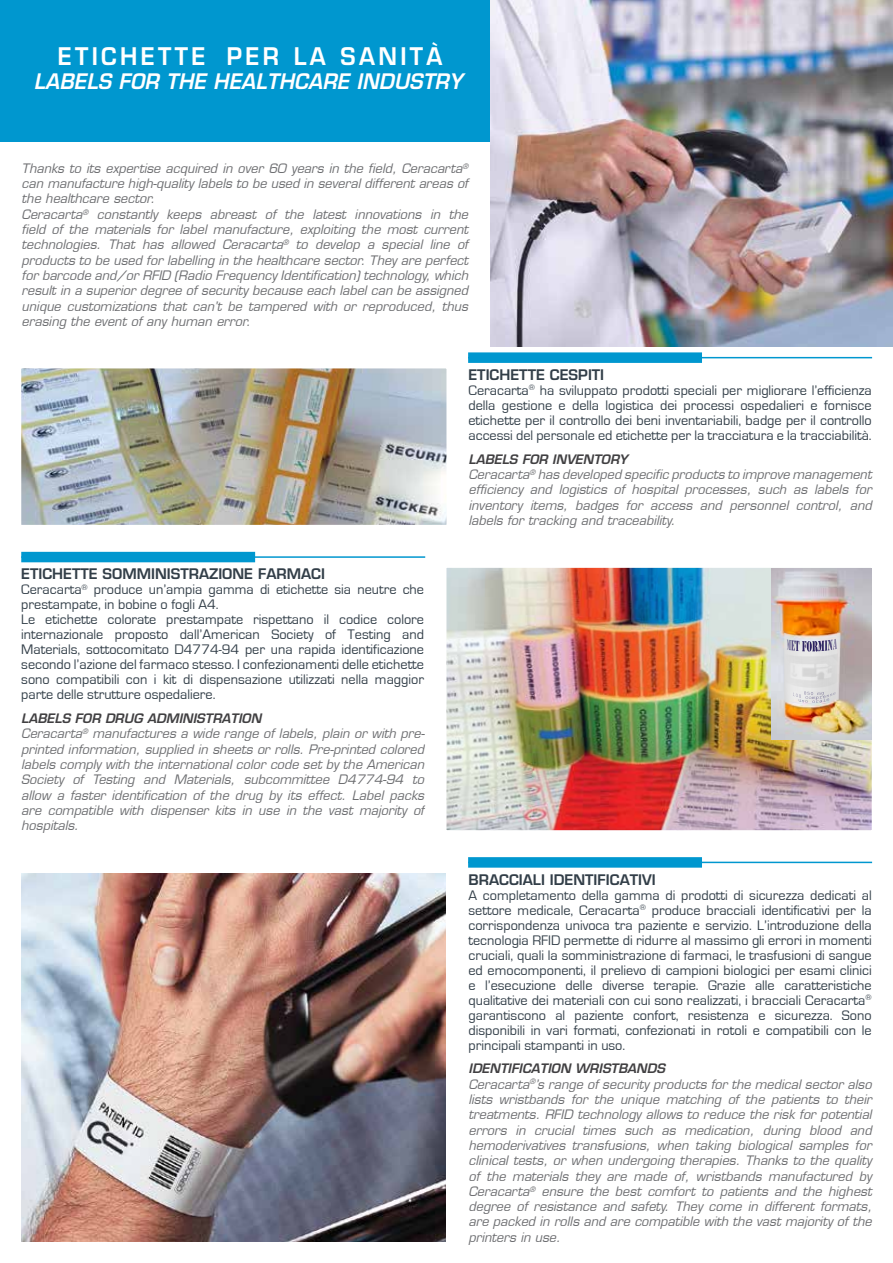
<style>
.page{position:relative;width:893px;height:1263px;background:#fff}
.page>*{position:absolute;margin:0;border:0;box-sizing:border-box;transform-origin:0 0}
.t1{font:600 23.7px "Eurostile";letter-spacing:.15em;color:#fff;scale:.95 1}
.t2{font:italic 600 20.85px "Eurostile";letter-spacing:.01em;color:#fff;scale:.95 1}
.t3{font:14.25px/15px "Eurostile";color:#323e48}
.t4{font:600 14.25px "Eurostile";color:#323e48}
.t5{font:italic 12.75px/15.3px "Eurostile";color:#6d6e71}
.s1{font-weight:600}
.s2{font-weight:600;color:#414042}
</style>
<div class="page">
<img style="left:489px;top:0;width:404px;height:346px">
<div style="left:0;top:0;width:489px;height:147px;background:#0097cf"></div>
<img style="left:22px;top:369px;width:424px;height:155px">
<img style="left:447px;top:569px;width:424px;height:260px">
<img style="left:772px;top:568px;width:100px;height:172px">
<svg style="left:784px;top:633px;width:56px;height:77px;background:#d5ccc8"></svg>
<div style="left:0;top:142px;width:489px;height:206px;background:#fff"></div>
<hr style="left:21px;top:556px;width:404px;height:2px;background:#0097cf">
<div style="left:21px;top:552px;width:234px;height:10px;background:#0097cf"></div>
<hr style="left:468px;top:357px;width:404px;height:1px;background:#0097cf">
<div style="left:468px;top:352px;width:234px;height:11px;background:#0097cf"></div>
<hr style="left:468px;top:862px;width:404px;height:1px;background:#0097cf">
<div style="left:468px;top:857px;width:234px;height:11px;background:#0097cf"></div>
<img style="left:21px;top:873px;width:424px;height:369px">
<h1 class="t1" style="left:58px;top:41px;width:406px">ETICHETTE PER LA SANITÀ</h1>
<h2 class="t2" style="left:34px;top:68px;width:453px">LABELS FOR THE HEALTHCARE INDUSTRY</h2>
<p class="t5" style="left:22px;top:161px;width:448px">Thanks to its expertise acquired in over 60 years in the field, Ceracarta<sup>® </sup>can manufacture high-quality labels to be used in several different areas of the healthcare sector.<br>Ceracarta<sup>®</sup> constantly keeps abreast of the latest innovations in the field of the materials for label manufacture, exploiting the most current technologies. That has allowed Ceracarta<sup>®</sup> to develop a special line of products to be used for labelling in the healthcare sector. They are perfect for barcode and/or RFID (Radio Frequency Identification) technology, which result in a superior degree of security because each label can be assigned unique customizations that can’t be tampered with or reproduced, thus erasing the event of any human error.</p>
<p class="t3" style="left:21px;top:567px;width:404px"><span class="s1">ETICHETTE SOMMINISTRAZIONE FARMACI<br></span>Ceracarta<sup>®</sup> produce un’ampia gamma di etichette sia neutre che prestampate, in bobine o fogli A4.<br>Le etichette colorate prestampate rispettano il codice colore internazionale proposto dall’American Society of Testing and Materials, sottocomitato D4774-94 per una rapida identificazione secondo l’azione del farmaco stesso. I confezionamenti delle etichette sono compatibili con i kit di dispensazione utilizzati nella maggior parte delle strutture ospedaliere.</p>
<p class="t5" style="left:21px;top:711px;width:405px"><span class="s2">LABELS FOR DRUG ADMINISTRATION<br></span>Ceracarta<sup>®</sup> manufactures a wide range of labels, plain or with pre&shy;printed information, supplied in sheets or rolls. Pre-printed colored labels comply with the international color code set by the American Society of Testing and Materials, subcommittee D4774-94 to allow a faster identification of the drug by its effect. Label packs are compatible with dispenser kits in use in the vast majority of hospitals.</p>
<p class="t3" style="left:468px;top:368px;width:405px"><span class="s1">ETICHETTE CESPITI<br></span>Ceracarta<sup>®</sup> ha sviluppato prodotti speciali per migliorare l’efficienza della gestione e della logistica dei processi ospedalieri e fornisce etichette per il controllo dei beni inventariabili, badge per il controllo accessi del personale ed etichette per la tracciatura e la tracciabilità.</p>
<p class="t5" style="left:468px;top:451px;width:405px"><span class="s2">LABELS FOR INVENTORY<br></span>Ceracarta<sup>®</sup> has developed specific products to improve management efficiency and logistics of hospital processes, such as labels for inventory items, badges for access and personnel control, and labels for tracking and traceability.</p>
<p class="t4" style="left:468px;top:870px;width:189px">BRACCIALI IDENTIFICATIVI</p>
<p class="t3" style="left:468px;top:888px;width:405px;text-align:justify">A completamento della gamma di prodotti di sicurezza dedicati al settore medicale, Ceracarta<sup>®</sup> produce bracciali identificativi per la corrispondenza univoca tra paziente e servizio. L’introduzione della tecnologia RFID permette di ridurre al massimo gli errori in momenti cruciali, quali la somministrazione di farmaci, le trasfusioni di sangue ed emocomponenti, il prelievo di campioni biologici per esami clinici e l’esecuzione delle diverse terapie. Grazie alle caratteristiche qualitative dei materiali con cui sono realizzati, i bracciali Ceracarta<sup>® </sup>garantiscono al paziente confort, resistenza e sicurezza. Sono disponibili in vari formati, confezionati in rotoli e compatibili con le principali stampanti in uso.</p>
<p class="t5" style="left:468px;top:1061px;width:405px"><span class="s2">IDENTIFICATION WRISTBANDS<br></span>Ceracarta<sup>®</sup>’s range of security products for the medical sector also lists wristbands for the unique matching of the patients to their treatments. RFID technology allows to reduce the risk for potential errors in crucial times such as medication, during blood and hemoderivatives transfusions, when taking biological samples for clinical tests, or when undergoing therapies. Thanks to the quality of the materials they are made of, wristbands manufactured by Ceracarta<sup>®</sup> ensure the best comfort to patients and the highest degree of resistance and safety. They come in different formats, are packed in rolls and are compatible with the vast majority of the printers in use.</p>
</div>
